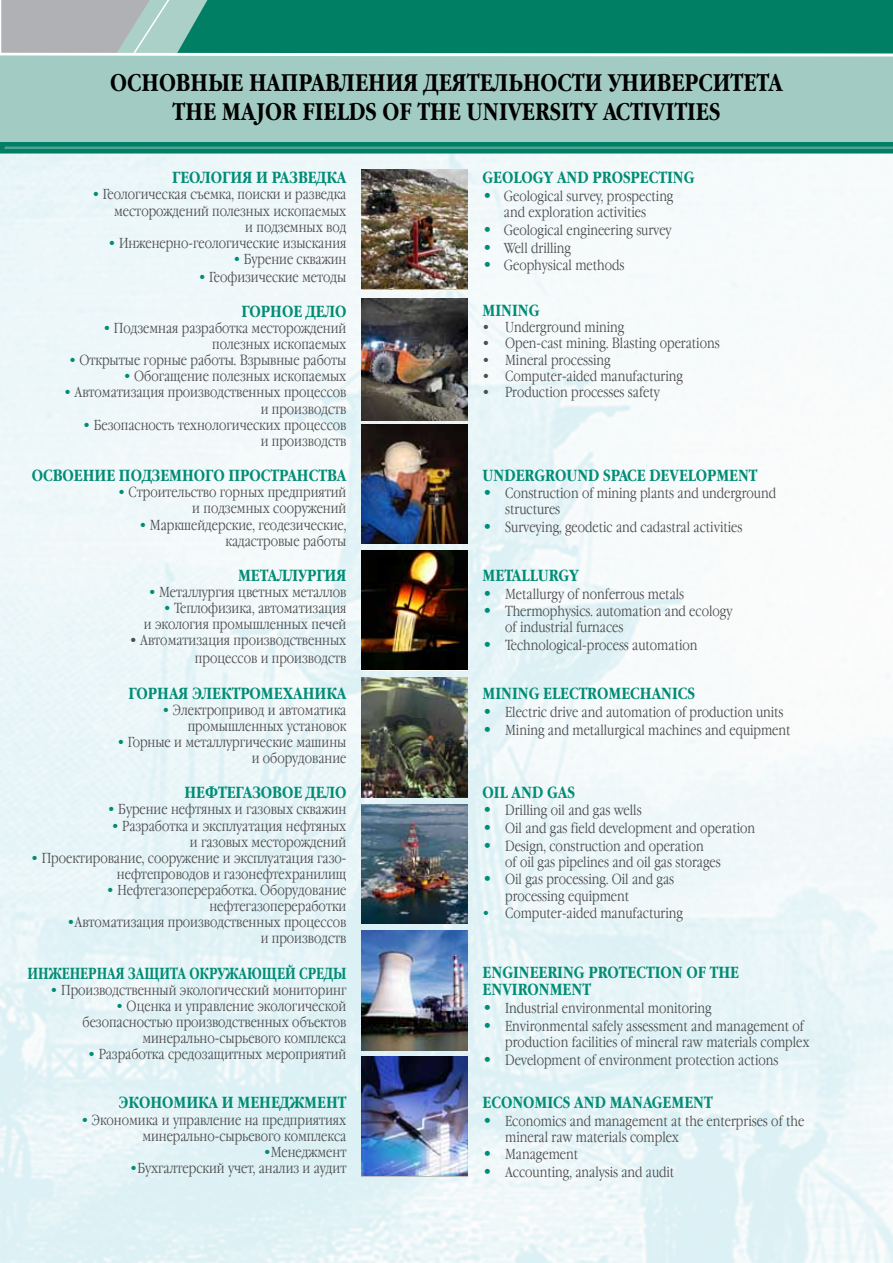
<style>
.page{position:relative;width:893px;height:1263px;background:#fff}
.page>*{position:absolute;margin:0;border:0;box-sizing:border-box;transform-origin:0 0}
.t1{font:700 24px "Garamond Narrow C";color:#000}
.t2{font:700 16.05px/17.7px "Garamond Narrow C";color:#008c75}
.t3{font:700 16.05px "Garamond Narrow C";color:#008c75;scale:.9 1}
.t4{font:300 14.55px/16px "Garamond Narrow C";color:#4d4d4f;text-align:right}
.s1{color:#008c75}
.s2{font-weight:700;font-size:16.05px;color:#008c75}
</style>
<div class="page">
<img style="left:0;top:154px;width:893px;height:1109px">
<div style="left:0;top:0;width:893px;height:149px;background:#a2ccc3"></div>
<img style="left:361px;top:931px;width:107px;height:119px">
<svg style="left:0;top:142px;width:893px;height:12px;background:#198b74"></svg>
<svg style="left:0;top:0;width:893px;height:57px;background:#32927f"></svg>
<img style="left:361px;top:299px;width:107px;height:122px">
<img style="left:361px;top:425px;width:107px;height:118px">
<img style="left:362px;top:804px;width:106px;height:120px">
<img style="left:362px;top:550px;width:106px;height:120px">
<img style="left:362px;top:1056px;width:106px;height:120px">
<img style="left:361px;top:677px;width:107px;height:120px">
<img style="left:361px;top:170px;width:107px;height:119px">
<h1 class="t1" style="left:110px;top:69px;width:18px">ОСНО</h1>
<h1 class="t1" style="left:176px;top:69px;width:33px">ВНЫЕ</h1>
<h1 class="t1" style="left:249px;top:69px;width:17px">НАПРА</h1>
<h1 class="t1" style="left:325px;top:69px;width:32px">ВЛЕНИЯ</h1>
<h1 class="t1" style="left:424px;top:69px;width:16px">ДЕЯТЕЛЬНОСТИ</h1>
<h1 class="t1" style="left:608px;top:69px;width:18px">УНИ</h1>
<h1 class="t1" style="left:657px;top:69px;width:30px">ВЕРСИТЕТА</h1>
<h1 class="t1" style="left:173px;top:98px;width:16px">THE</h1>
<h1 class="t1" style="left:222px;top:98px;width:94px">MAJOR FIELDS</h1>
<h1 class="t1" style="left:382px;top:98px;width:51px">OF THE</h1>
<h1 class="t1" style="left:467px;top:98px;width:15px">UNIVERSITY</h1>
<h1 class="t1" style="left:603px;top:98px;width:13px">ACTIVITIES</h1>
<p class="t2" style="left:172px;top:169px;width:11px">ГЕОЛОГИЯ</p>
<p class="t2" style="left:256px;top:169px;width:92px">ИРАЗВЕДКА</p>
<p class="t4" style="left:92px;top:187px;width:255px"><span class="s1">•</span> Геологическая съемка, поиски и разведка месторождений полезных ископаемых<br>и подземных вод</p>
<p class="t4" style="left:109px;top:235px;width:239px"><span class="s1">•</span> Инженерно-геологические изыскания</p>
<p class="t4" style="left:233px;top:251px;width:114px"><span class="s1">•</span> Бурение скважин</p>
<p class="t4" style="left:199px;top:269px;width:149px"><span class="s1">•</span> Геофизические методы</p>
<p class="t2" style="left:241px;top:303px;width:12px">ГОРНОЕ</p>
<p class="t2" style="left:306px;top:303px;width:12px">ДЕЛО</p>
<p class="t4" style="left:103px;top:321px;width:244px"><span class="s1">•</span> Подземная разработка месторождений полезных ископаемых</p>
<p class="t4" style="left:69px;top:353px;width:279px"><span class="s1">•</span> Открытые горные работы. Взрывные работы</p>
<p class="t4" style="left:124px;top:369px;width:224px"><span class="s1">•</span> Обогащение полезных ископаемых</p>
<p class="t4" style="left:64px;top:385px;width:284px"><span class="s1">•</span> Автоматизация производственных процессов и производств</p>
<p class="t4" style="left:83px;top:417px;width:265px"><span class="s1">•</span> Безопасность технологических процессов и производств</p>
<p class="t2" style="left:32px;top:467px;width:43px">ОСВОЕНИЕ</p>
<p class="t2" style="left:119px;top:467px;width:12px">ПОДЗЕМНОГО</p>
<p class="t2" style="left:228px;top:467px;width:11px">ПРОСТРАНСТ</p>
<p class="t2" style="left:327px;top:467px;width:21px">ВА</p>
<p class="t4" style="left:118px;top:485px;width:230px"><span class="s1">•</span> Строительство горных предприятий и подземных сооружений</p>
<p class="t4" style="left:139px;top:517px;width:208px"><span class="s1">•</span> Маркшейдерские, геодезические, кадастровые работы</p>
<p class="t2" style="left:238px;top:567px;width:11px">МЕТАЛЛУРГИЯ</p>
<p class="t4" style="left:149px;top:585px;width:199px"><span class="s1">•</span> Металлургия цветных металлов</p>
<p class="t4" style="left:144px;top:601px;width:204px"><span class="s1">•</span> Теплофизика, автоматизация<br>и экология промышленных печей</p>
<p class="t4" style="left:130px;top:632px;width:218px;line-height:17.7px">• Автоматизация производственных процессов и производств</p>
<p class="t2" style="left:128px;top:685px;width:11px">ГОРНАЯ</p>
<p class="t2" style="left:192px;top:685px;width:51px">ЭЛЕ КТРОМЕХАНИ</p>
<p class="t2" style="left:327px;top:685px;width:21px">КА</p>
<p class="t4" style="left:162px;top:702px;width:185px"><span class="s1">•</span> Электропривод и автоматика промышленных установок</p>
<p class="t4" style="left:118px;top:734px;width:230px"><span class="s1">•</span> Горные и металлургические машины и оборудование</p>
<p class="t2" style="left:184px;top:784px;width:11px">НЕФТЕГАЗО</p>
<p class="t2" style="left:272px;top:784px;width:45px">ВОЕ ДЕЛО</p>
<p class="t4" style="left:108px;top:802px;width:240px"><span class="s1">•</span> Бурение нефтяных и газовых скважин</p>
<p class="t4" style="left:112px;top:818px;width:236px"><span class="s1">•</span> Разработка и эксплуатация нефтяных и газовых месторождений</p>
<p class="t4" style="left:31px;top:850px;width:317px"><span class="s1">•</span> Проектирование, сооружение и эксплуатация газо&shy;нефтепроводов и газонефтехранилищ</p>
<p class="t4" style="left:107px;top:882px;width:241px"><span class="s1">•</span> Нефтегазопереработка. Оборудование нефтегазопереработки</p>
<p class="t4" style="left:67px;top:915px;width:280px"><span class="s1">•</span>Автоматизация производственных процессов и производств</p>
<p class="t3" style="left:27px;top:964px;width:12px">ИНЖЕНЕРНАЯ</p>
<p class="t3" style="left:128px;top:964px;width:12px">ЗАЩИТА</p>
<p class="t3" style="left:189px;top:964px;width:35px">ОКРУЖАЮЩЕЙ</p>
<p class="t3" style="left:299px;top:964px;width:12px">СРЕДЫ</p>
<p class="t4" style="left:51px;top:982px;width:297px"><span class="s1">•</span> Производственный экологический мониторинг</p>
<p class="t4" style="left:83px;top:998px;width:265px"><span class="s1">•</span> Оценка и управление экологической безопасностью производственных объектов минерально-сырьевого комплекса</p>
<p class="t4" style="left:88px;top:1047px;width:260px"><span class="s1">•</span> Разработка средозащитных мероприятий</p>
<p class="t2" style="left:119px;top:1094px;width:33px">ЭКОНОМИ</p>
<p class="t2" style="left:198px;top:1094px;width:52px">КАИМЕНЕДЖМЕНТ</p>
<p class="t4" style="left:81px;top:1112px;width:266px"><span class="s1">•</span> Экономика и управление на предприятиях минерально-сырьевого комплекса</p>
<p class="t4" style="left:264px;top:1144px;width:84px"><span class="s1">•</span>Менеджмент</p>
<p class="t4" style="left:130px;top:1160px;width:218px"><span class="s1">•</span>Бухгалтерский учет, анализ и аудит</p>
<p class="t2" style="left:483px;top:169px;width:213px">GEOLOGY AND PROSPECTING</p>
<p class="t4" style="left:483px;top:189px;width:192px;text-align:center"><span class="s2">•</span> Geological survey, prospecting and exploration activities</p>
<p class="t4" style="left:483px;top:222px;width:190px"><span class="s2">•</span> Geological engineering survey</p>
<p class="t4" style="left:483px;top:240px;width:90px"><span class="s2">•</span> Well drilling</p>
<p class="t4" style="left:483px;top:258px;width:143px"><span class="s2">•</span> Geophysical methods</p>
<p class="t2" style="left:483px;top:302px;width:58px">MINING</p>
<p class="t4" style="left:483px;top:320px;width:143px">• Underground mining</p>
<p class="t4" style="left:483px;top:336px;width:239px">• Open-cast mining. Blasting operations</p>
<p class="t4" style="left:483px;top:352px;width:130px">• Mineral processing</p>
<p class="t4" style="left:483px;top:368px;width:202px">• Computer-aided manufacturing</p>
<p class="t4" style="left:483px;top:384px;width:179px">• Production processes safety</p>
<p class="t2" style="left:483px;top:467px;width:276px">UNDERGROUND SPACE DEVELOPMENT</p>
<p class="t4" style="left:505px;top:486px;width:272px;text-align:left;text-indent:-23px"><span class="s2">•</span> Construction of mining plants and underground structures</p>
<p class="t4" style="left:483px;top:520px;width:261px"><span class="s2">•</span> Surveying, geodetic and cadastral activities</p>
<p class="t2" style="left:483px;top:567px;width:98px">METALLURGY</p>
<p class="t4" style="left:483px;top:586px;width:203px"><span class="s2">•</span> Metallurgy of nonferrous metals</p>
<p class="t4" style="left:505px;top:604px;width:229px;text-align:left;text-indent:-23px"><span class="s2">•</span> Thermophysics. automation and ecology of industrial furnaces</p>
<p class="t4" style="left:483px;top:638px;width:216px"><span class="s2">•</span> Technological-process automation</p>
<p class="t2" style="left:483px;top:685px;width:214px">MINING ELECTROMECHANICS</p>
<p class="t4" style="left:483px;top:705px;width:302px"><span class="s2">•</span> Electric drive and automation of production units</p>
<p class="t4" style="left:483px;top:722px;width:309px"><span class="s2">•</span> Mining and metallurgical machines and equipment</p>
<p class="t2" style="left:483px;top:783px;width:94px">OIL AND GAS</p>
<p class="t4" style="left:483px;top:803px;width:160px"><span class="s2">•</span> Drilling oil and gas wells</p>
<p class="t4" style="left:483px;top:820px;width:274px"><span class="s2">•</span> Oil and gas field development and operation</p>
<p class="t4" style="left:505px;top:838px;width:217px;text-align:left;text-indent:-23px"><span class="s2">•</span> Design, construction and operation<br>of oil gas pipelines and oil gas storages</p>
<p class="t4" style="left:505px;top:872px;width:170px;text-align:left;text-indent:-23px"><span class="s2">•</span> Oil gas processing. Oil and gas processing equipment</p>
<p class="t4" style="left:483px;top:906px;width:202px"><span class="s1">•</span> Computer-aided manufacturing</p>
<p class="t2" style="left:483px;top:964px;width:258px">ENGINEERING PROTECTION OF THE<br>ENVIRONMENT</p>
<p class="t4" style="left:483px;top:1001px;width:231px"><span class="s2">•</span> Industrial environmental monitoring</p>
<p class="t4" style="left:505px;top:1018px;width:306px;text-align:left;text-indent:-23px"><span class="s2">•</span> Environmental safely assessment and management of production facilities of mineral raw materials complex</p>
<p class="t4" style="left:483px;top:1052px;width:297px"><span class="s2">•</span> Development of environment protection actions</p>
<p class="t2" style="left:483px;top:1094px;width:232px">ECONOMICS AND MANAGEMENT</p>
<p class="t4" style="left:505px;top:1113px;width:301px;text-align:left;text-indent:-23px"><span class="s2">•</span> Economics and management at the enterprises of the mineral raw materials complex</p>
<p class="t4" style="left:483px;top:1147px;width:97px"><span class="s2">•</span> Management</p>
<p class="t4" style="left:483px;top:1164px;width:193px"><span class="s2">•</span> Accounting, analysis and audit</p>
</div>
